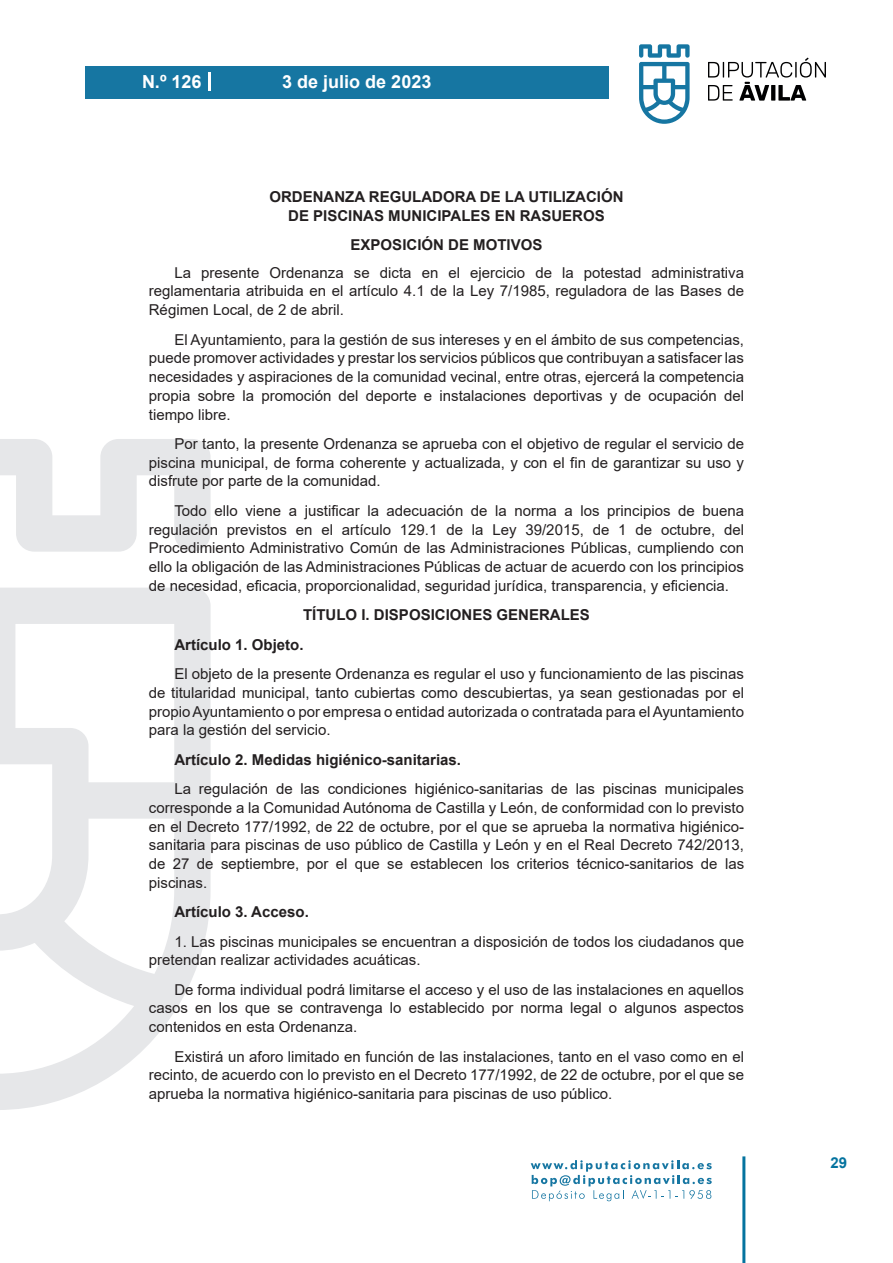
<style>
.page{position:relative;width:893px;height:1263px;background:#fff}
.page>*{position:absolute;margin:0;border:0;box-sizing:border-box;transform-origin:0 0}
.t1{font:700 18px "Arial";color:#fff}
.texto_normal{font:15px/18.8px "Arial";color:#231f20;text-align:justify}
.texto_centrado{font:700 15px/18.8px "Arial";color:#231f20;text-align:center}
.texto_normal-2{font:700 15px "Arial";color:#231f20}
.t2{font:700 15px "Arial";color:#04739f}
</style>
<div class="page">
<svg style="left:531px;top:1160px;width:181px;height:41px"></svg>
<div style="left:85px;top:66px;width:523px;height:33px;background:#1676a2"></div>
<svg style="left:639px;top:44px;width:51px;height:80px"></svg>
<svg style="left:708px;top:58px;width:118px;height:43px"></svg>
<hr style="left:742px;top:1156px;width:3px;height:107px;background:#04739f">
<svg style="left:208px;top:72px;width:2px;height:18px"></svg>
<svg style="left:0;top:439px;width:211px;height:671px"></svg>
<p class="t1" style="left:142px;top:69px;width:61px">N.º 126</p>
<p class="t1" style="left:282px;top:69px;width:151px">3 de julio de 2023</p>
<p class="texto_centrado" style="left:269px;top:188px;width:356px">ORDENANZA REGULADORA DE LA UTILIZACIÓN<br>DE PISCINAS MUNICIPALES EN RASUEROS</p>
<p class="texto_centrado" style="left:351px;top:236px;width:193px">EXPOSICIÓN DE MOTIVOS</p>
<p class="texto_normal" style="left:149px;top:263px;width:597px;text-indent:26px">La presente Ordenanza se dicta en el ejercicio de la potestad administrativa reglamentaria atribuida en el artículo 4.1 de la Ley 7/1985, reguladora de las Bases de Régimen Local, de 2 de abril.</p>
<p class="texto_normal" style="left:149px;top:330px;width:597px;text-indent:26px">El Ayuntamiento, para la gestión de sus intereses y en el ámbito de sus competencias, puede promover actividades y prestar los servicios públicos que contribuyan a satisfacer las necesidades y aspiraciones de la comunidad vecinal, entre otras, ejercerá la competencia propia sobre la promoción del deporte e instalaciones deportivas y de ocupación del tiempo libre.</p>
<p class="texto_normal" style="left:149px;top:434px;width:597px;text-indent:26px">Por tanto, la presente Ordenanza se aprueba con el objetivo de regular el servicio de piscina municipal, de forma coherente y actualizada, y con el fin de garantizar su uso y disfrute por parte de la comunidad.</p>
<p class="texto_normal" style="left:149px;top:501px;width:597px;text-indent:26px">Todo ello viene a justificar la adecuación de la norma a los principios de buena regulación previstos en el artículo 129.1 de la Ley 39/2015, de 1 de octubre, del Procedimiento Administrativo Común de las Administraciones Públicas, cumpliendo con ello la obligación de las Administraciones Públicas de actuar de acuerdo con los principios de necesidad, eficacia, proporcionalidad, seguridad jurídica, transparencia, y eficiencia.</p>
<p class="texto_centrado" style="left:303px;top:606px;width:288px">TÍTULO I. DISPOSICIONES GENERALES</p>
<p class="texto_normal-2" style="left:174px;top:634px;width:131px">Artículo 1. Objeto.</p>
<p class="texto_normal" style="left:149px;top:664px;width:597px;text-indent:26px">El objeto de la presente Ordenanza es regular el uso y funcionamiento de las piscinas de titularidad municipal, tanto cubiertas como descubiertas, ya sean gestionadas por el propio Ayuntamiento o por empresa o entidad autorizada o contratada para el Ayuntamiento para la gestión del servicio.</p>
<p class="texto_normal-2" style="left:174px;top:749px;width:288px">Artículo 2. Medidas higiénico-sanitarias.</p>
<p class="texto_normal" style="left:149px;top:779px;width:597px;text-indent:26px">La regulación de las condiciones higiénico-sanitarias de las piscinas municipales corresponde a la Comunidad Autónoma de Castilla y León, de conformidad con lo previsto en el Decreto 177/1992, de 22 de octubre, por el que se aprueba la normativa higiénico&shy;sanitaria para piscinas de uso público de Castilla y León y en el Real Decreto 742/2013, de 27 de septiembre, por el que se establecen los criterios técnico-sanitarios de las piscinas.</p>
<p class="texto_normal-2" style="left:174px;top:901px;width:136px">Artículo 3. Acceso.</p>
<p class="texto_normal" style="left:149px;top:932px;width:597px;text-indent:26px">1. Las piscinas municipales se encuentran a disposición de todos los ciudadanos que pretendan realizar actividades acuáticas.</p>
<p class="texto_normal" style="left:149px;top:980px;width:597px;text-indent:26px">De forma individual podrá limitarse el acceso y el uso de las instalaciones en aquellos casos en los que se contravenga lo establecido por norma legal o algunos aspectos contenidos en esta Ordenanza.</p>
<p class="texto_normal" style="left:149px;top:1047px;width:597px;text-indent:26px">Existirá un aforo limitado en función de las instalaciones, tanto en el vaso como en el recinto, de acuerdo con lo previsto en el Decreto 177/1992, de 22 de octubre, por el que se aprueba la normativa higiénico-sanitaria para piscinas de uso público.</p>
<p class="t2" style="left:831px;top:1152px;width:18px">29</p>
</div>
